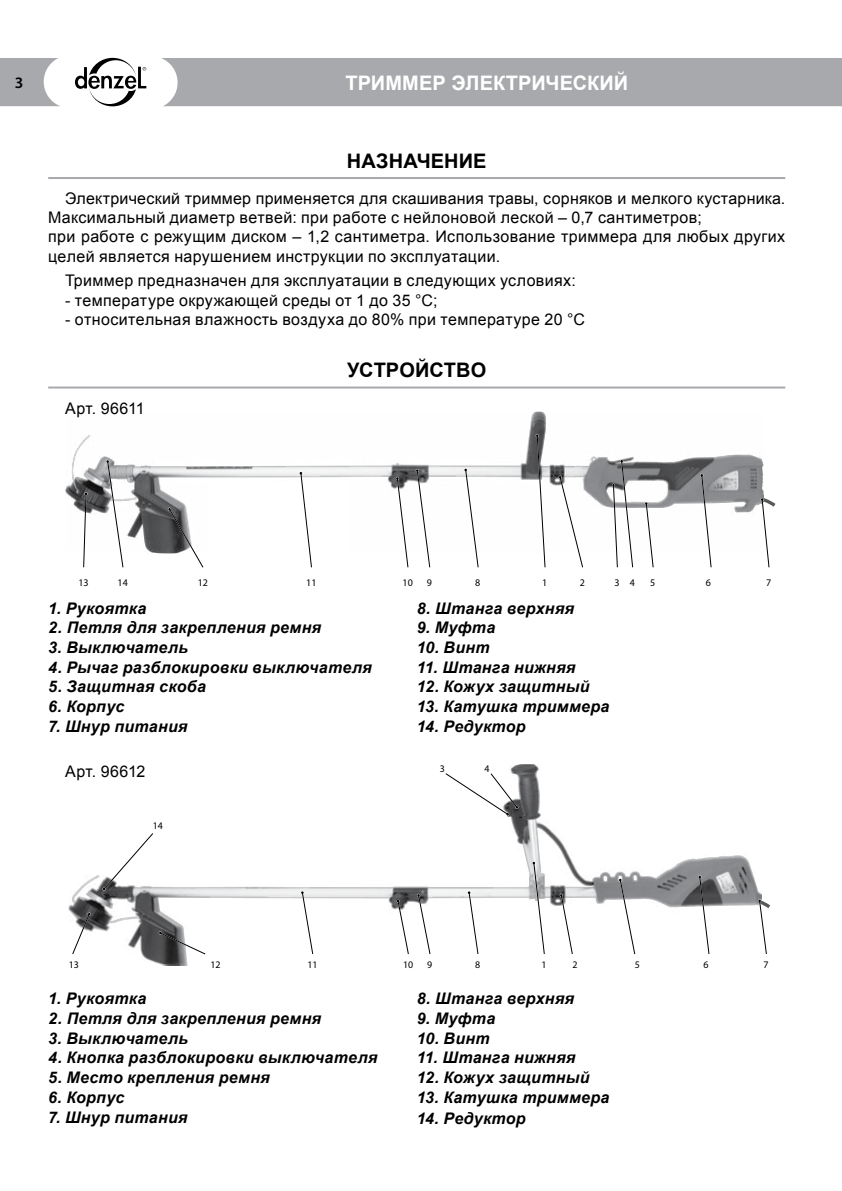
<style>
.page{position:relative;width:842px;height:1191px;background:#fff}
.page>*{position:absolute;margin:0;border:0;box-sizing:border-box;transform-origin:0 0}
.t1{font:700 20px "Arial";letter-spacing:.005em;color:#fff}
.t2{font:700 20px "Arial";letter-spacing:.005em;color:#000}
.t3{font:16px/19.2px "Arial";letter-spacing:.025em;color:#000}
.t4{font:italic 700 16px "Arial";letter-spacing:.02em;color:#000}
.t5{font:600 16px "Myriad Pro";color:#000}
.t6{font:10.2px "Myriad Pro";color:#000}
.t7{font:10px "Myriad Pro";color:#000}
</style>
<div class="page">
<div style="left:161px;top:58px;width:681px;height:48px;background:#a7a9ac"></div>
<svg style="left:0;top:58px;width:60px;height:48px"></svg>
<svg style="left:75px;top:58px;width:71px;height:48px"></svg>
<hr style="left:48px;top:177px;width:737px;height:2px;background:#a7a9ac">
<hr style="left:48px;top:386px;width:737px;height:2px;background:#a7a9ac">
<img style="left:65px;top:411px;width:699px;height:142px">
<svg style="left:536px;top:434px;width:10px;height:134px"></svg>
<svg style="left:558px;top:475px;width:26px;height:93px"></svg>
<svg style="left:612px;top:459px;width:22px;height:109px"></svg>
<svg style="left:645px;top:502px;width:9px;height:66px"></svg>
<svg style="left:759px;top:496px;width:17px;height:72px"></svg>
<svg style="left:464px;top:468px;width:15px;height:100px"></svg>
<svg style="left:416px;top:469px;width:15px;height:99px"></svg>
<svg style="left:396px;top:477px;width:13px;height:91px"></svg>
<svg style="left:299px;top:471px;width:13px;height:97px"></svg>
<svg style="left:168px;top:507px;width:36px;height:61px"></svg>
<svg style="left:83px;top:492px;width:5px;height:76px"></svg>
<svg style="left:106px;top:460px;width:18px;height:108px"></svg>
<svg style="left:700px;top:474px;width:12px;height:94px"></svg>
<img style="left:69px;top:764px;width:693px;height:202px">
<svg style="left:532px;top:861px;width:13px;height:94px"></svg>
<svg style="left:560px;top:893px;width:13px;height:62px"></svg>
<svg style="left:445px;top:772px;width:74px;height:44px"></svg>
<svg style="left:619px;top:878px;width:17px;height:77px"></svg>
<svg style="left:754px;top:897px;width:16px;height:58px"></svg>
<svg style="left:467px;top:891px;width:12px;height:64px"></svg>
<svg style="left:417px;top:893px;width:14px;height:62px"></svg>
<svg style="left:396px;top:899px;width:13px;height:56px"></svg>
<svg style="left:301px;top:891px;width:13px;height:64px"></svg>
<svg style="left:159px;top:931px;width:47px;height:24px"></svg>
<svg style="left:72px;top:912px;width:19px;height:43px"></svg>
<svg style="left:102px;top:832px;width:52px;height:59px"></svg>
<svg style="left:698px;top:875px;width:12px;height:80px"></svg>
<p class="t5" style="left:15px;top:72px;width:10px">3</p>
<p class="t1" style="left:345px;top:70px;width:175px">ТРИММЕР электри</p>
<p class="t1" style="left:545px;top:70px;width:84px">ческий</p>
<p class="t2" style="left:347px;top:147px;width:141px">НАЗНАЧЕНИЕ</p>
<p class="t3" style="left:48px;top:189px;width:739px;text-indent:17px">Электрический триммер применяется для скашивания травы, сорняков и мелкого кустарника.<br>Максимальный диаметр ветвей: при работе с нейлоновой леской – 0,7 сантиметров;<br>при работе с режущим диском – 1,2 сантиметра. Использование триммера для любых других целей является нарушением инструкции по эксплуатации.</p>
<p class="t3" style="left:65px;top:271px;width:512px">Триммер предназначен для эксплуатации в следующих условиях:</p>
<p class="t3" style="left:65px;top:290px;width:374px">- температуре окружающей среды от 1 до 35 °С;</p>
<p class="t3" style="left:65px;top:310px;width:521px">- относительная влажность воздуха до 80% при температуре 20 °С</p>
<p class="t2" style="left:347px;top:357px;width:140px">Устройство</p>
<p class="t3" style="left:65px;top:399px;width:81px">Арт. 96611</p>
<p class="t6" style="left:78px;top:576px;width:12px">13</p>
<p class="t6" style="left:118px;top:576px;width:12px">14</p>
<p class="t6" style="left:198px;top:576px;width:12px">12</p>
<p class="t6" style="left:306px;top:576px;width:12px">11</p>
<p class="t6" style="left:403px;top:576px;width:12px">10</p>
<p class="t6" style="left:427px;top:576px;width:7px">9</p>
<p class="t6" style="left:475px;top:576px;width:7px">8</p>
<p class="t6" style="left:542px;top:576px;width:7px">1</p>
<p class="t6" style="left:580px;top:576px;width:7px">2</p>
<p class="t6" style="left:614px;top:576px;width:22px">3 4</p>
<p class="t6" style="left:650px;top:576px;width:7px">5</p>
<p class="t6" style="left:706px;top:576px;width:7px">6</p>
<p class="t6" style="left:766px;top:576px;width:7px">7</p>
<p class="t4" style="left:48px;top:597px;width:100px">1. Рукоятка</p>
<p class="t4" style="left:48px;top:617px;width:275px">2. Петля для закрепления ремня</p>
<p class="t4" style="left:48px;top:637px;width:141px">3. Выключатель</p>
<p class="t4" style="left:48px;top:656px;width:325px">4. Рычаг разблокировки выключателя</p>
<p class="t4" style="left:48px;top:676px;width:159px">5. Защитная скоба</p>
<p class="t4" style="left:48px;top:696px;width:78px">6. Корпус</p>
<p class="t4" style="left:48px;top:715px;width:141px">7. Шнур питания</p>
<p class="t4" style="left:417px;top:597px;width:159px">8. Штанга верхняя</p>
<p class="t4" style="left:417px;top:617px;width:80px">9. Муфта</p>
<p class="t4" style="left:417px;top:637px;width:74px">10. Винт</p>
<p class="t4" style="left:417px;top:656px;width:160px">11. Штанга нижняя</p>
<p class="t4" style="left:417px;top:676px;width:174px">12. Кожух защитный</p>
<p class="t4" style="left:417px;top:696px;width:194px">13. Катушка триммера</p>
<p class="t4" style="left:417px;top:715px;width:110px">14. Редуктор</p>
<p class="t3" style="left:65px;top:762px;width:82px">Арт. 96612</p>
<p class="t7" style="left:153px;top:819px;width:12px">14</p>
<p class="t7" style="left:440px;top:762px;width:7px">3</p>
<p class="t7" style="left:484px;top:762px;width:7px">4</p>
<p class="t7" style="left:69px;top:958px;width:12px">13</p>
<p class="t7" style="left:210px;top:958px;width:12px">12</p>
<p class="t7" style="left:307px;top:958px;width:12px">11</p>
<p class="t7" style="left:403px;top:958px;width:12px">10</p>
<p class="t7" style="left:427px;top:958px;width:7px">9</p>
<p class="t7" style="left:475px;top:958px;width:7px">8</p>
<p class="t7" style="left:635px;top:958px;width:7px">5</p>
<p class="t7" style="left:763px;top:958px;width:7px">7</p>
<p class="t7" style="left:541px;top:958px;width:7px">1</p>
<p class="t7" style="left:572px;top:958px;width:7px">2</p>
<p class="t7" style="left:704px;top:958px;width:7px">6</p>
<p class="t4" style="left:48px;top:988px;width:100px">1. Рукоятка</p>
<p class="t4" style="left:48px;top:1008px;width:275px">2. Петля для закрепления ремня</p>
<p class="t4" style="left:48px;top:1027px;width:141px">3. Выключатель</p>
<p class="t4" style="left:48px;top:1047px;width:331px">4. Кнопка разблокировки выключателя</p>
<p class="t4" style="left:48px;top:1067px;width:223px">5. Место крепления ремня</p>
<p class="t4" style="left:48px;top:1086px;width:78px">6. Корпус</p>
<p class="t4" style="left:48px;top:1106px;width:141px">7. Шнур питания</p>
<p class="t4" style="left:417px;top:988px;width:159px">8. Штанга верхняя</p>
<p class="t4" style="left:417px;top:1008px;width:80px">9. Муфта</p>
<p class="t4" style="left:417px;top:1027px;width:74px">10. Винт</p>
<p class="t4" style="left:417px;top:1047px;width:160px">11. Штанга нижняя</p>
<p class="t4" style="left:417px;top:1067px;width:174px">12. Кожух защитный</p>
<p class="t4" style="left:417px;top:1086px;width:194px">13. Катушка триммера</p>
<p class="t4" style="left:417px;top:1108px;width:110px">14. Редуктор</p>
</div>
